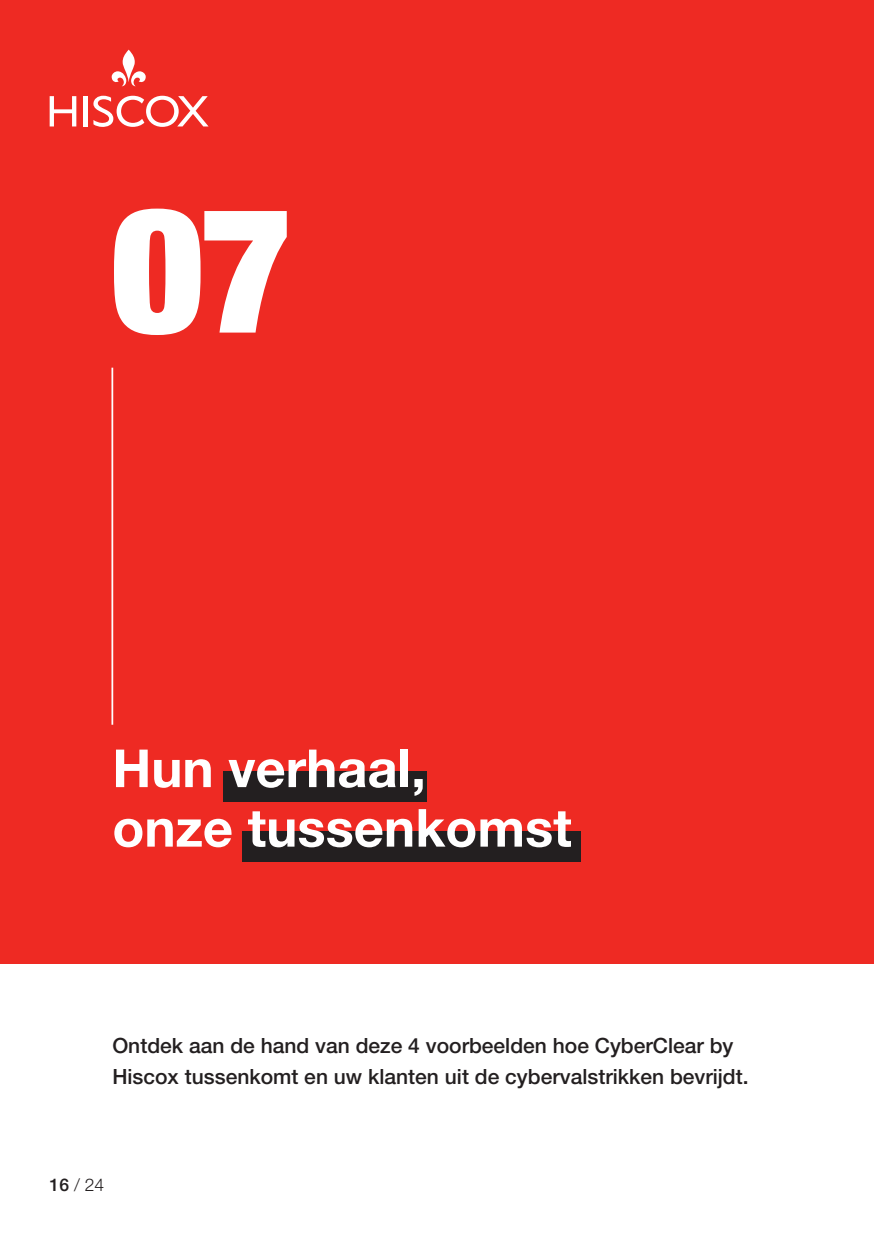
<style>
.page{position:relative;width:874px;height:1241px;background:#fff}
.page>*{position:absolute;margin:0;border:0;box-sizing:border-box;transform-origin:0 0}
.t1{font:900 condensed 175px "Helvetica Neue LT Std";color:#fff}
.t2{font:700 52.5px/59.5px "Helvetica Neue LT Std";color:#fff}
.t3{font:500 21px/31.5px "Helvetica Neue LT Std";color:#231f20}
.t4{font:300 17.5px "Helvetica Neue LT Std";color:#231f20}
.s1{font-weight:500}
</style>
<div class="page">
<div style="left:0;top:0;width:873px;height:962px;background:#ee2a23"></div>
<svg style="left:112px;top:50px;width:34px;height:36px"></svg>
<hr style="left:83px;top:96px;width:4px;height:30px;background:#fff">
<svg style="left:50px;top:96px;width:26px;height:30px"></svg>
<svg style="left:93px;top:96px;width:115px;height:31px"></svg>
<div style="left:242px;top:831px;width:338px;height:30px;background:#231f20"></div>
<div style="left:223px;top:771px;width:203px;height:30px;background:#231f20"></div>
<hr style="left:111px;top:367px;width:2px;height:357px;background:#fff">
<h1 class="t1" style="left:112px;top:158px;width:181px">07</h1>
<h2 class="t2" style="left:112px;top:737px;width:460px">Hun verhaal,<br>onze tussenkomst</h2>
<p class="t3" style="left:112px;top:1029px;width:637px">Ontdek aan de hand van deze 4 voorbeelden hoe CyberClear by<br>Hiscox tussenkomt en uw klanten uit de cybervalstrikken bevrijdt.</p>
<p class="t4" style="left:50px;top:1173px;width:56px"><span class="s1">16</span> / 24</p>
</div>
